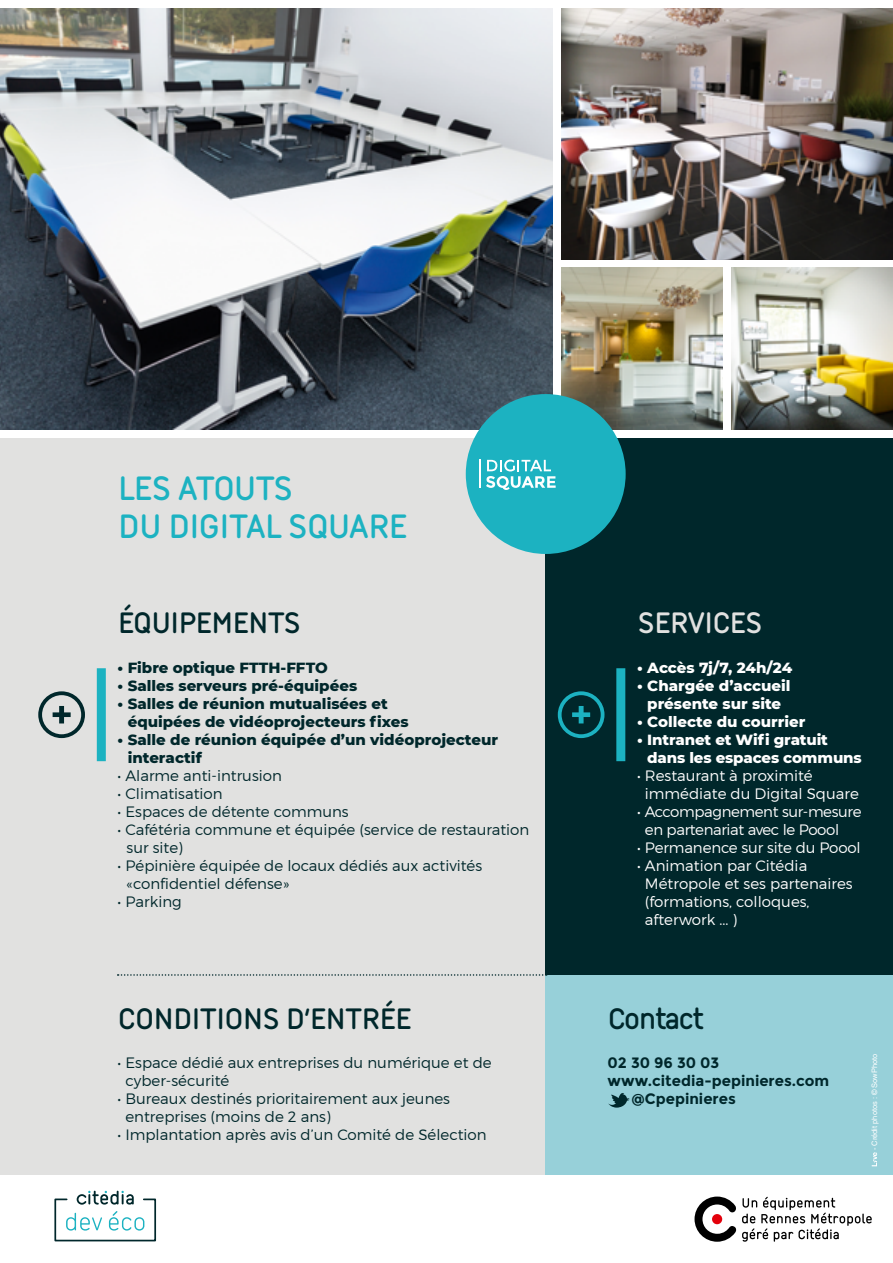
<style>
.page{position:relative;width:893px;height:1263px;background:#fff}
.page>*{position:absolute;margin:0;border:0;box-sizing:border-box;transform-origin:0 0}
.t1{font:700 36px/37.5px "Citedia";letter-spacing:-.05em;color:#1cb2c1}
.t2{font:700 31.5px "Citedia";letter-spacing:-.05em;color:#00272b}
.t3{font:700 31.5px "Citedia";letter-spacing:-.05em;color:#e1e1e0}
.t4{font:300 15px/18px "Montserrat";color:#00272b}
.t5{font:800 15px/18px "Montserrat";color:#00272b}
.t6{font:300 15px/18px "Montserrat";color:#fff}
.t7{font:800 15px/18px "Montserrat";letter-spacing:-.005em;color:#fff;text-align:center}
.t8{font:300 15px/18px "Montserrat";letter-spacing:-.025em;color:#fff}
.t9{font:700 15px "Montserrat";color:#00272b}
.t10{font:7.5px "Helvetica LT Std";color:#fff}
</style>
<div class="page">
<img style="left:0;top:9px;width:553px;height:420px">
<img style="left:561px;top:9px;width:332px;height:250px">
<img style="left:561px;top:268px;width:162px;height:161px">
<img style="left:731px;top:268px;width:162px;height:161px">
<div style="left:0;top:438px;width:546px;height:737px;background:#e1e1e0"></div>
<div style="left:546px;top:479px;width:347px;height:696px;background:#97d0d9"></div>
<div style="left:546px;top:438px;width:347px;height:537px;background:#00272b"></div>
<svg style="left:118px;top:974px;width:429px;height:2px"></svg>
<div style="left:38px;top:691px;width:47px;height:47px;border:4px solid #00272b;border-radius:50%"></div>
<svg style="left:53px;top:706px;width:18px;height:17px"></svg>
<div style="left:97px;top:668px;width:9px;height:93px;background:#1cb2c1"></div>
<svg style="left:608px;top:1093px;width:21px;height:14px"></svg>
<svg style="left:694px;top:1196px;width:178px;height:46px"></svg>
<div style="left:712px;top:1214px;width:10px;height:10px;background:#e3000b;border-radius:50%"></div>
<div style="left:558px;top:691px;width:46px;height:47px;border:4px solid #1cb2c1;border-radius:50%"></div>
<svg style="left:572px;top:706px;width:18px;height:17px"></svg>
<div style="left:616px;top:668px;width:9px;height:93px;background:#1cb2c1"></div>
<svg style="left:872px;top:1152px;width:5px;height:14px"></svg>
<div style="left:466px;top:394px;width:160px;height:160px;background:#1cb2c1;border-radius:50%"></div>
<hr style="left:479px;top:460px;width:2px;height:28px;background:#fff">
<svg style="left:486px;top:460px;width:70px;height:30px"></svg>
<svg style="left:54px;top:1191px;width:102px;height:51px"></svg>
<h1 class="t1" style="left:118px;top:469px;width:292px">LES ATOUTS<br>DU DIGITAL SQUARE</h1>
<h2 class="t2" style="left:118px;top:605px;width:185px">ÉQUIPEMENTS</h2>
<p class="t5" style="left:118px;top:658px;width:212px">• Fibre optique FTTH-FFTO</p>
<p class="t5" style="left:118px;top:676px;width:241px">• Salles serveurs pré-équipées</p>
<p class="t5" style="left:128px;top:694px;width:283px;text-indent:-10px">• Salles de réunion mutualisées et équipées de vidéoprojecteurs fixes</p>
<p class="t5" style="left:128px;top:730px;width:372px;text-indent:-10px">• Salle de réunion équipée d’un vidéoprojecteur interactif</p>
<p class="t4" style="left:118px;top:766px;width:166px">• Alarme anti-intrusion</p>
<p class="t4" style="left:118px;top:784px;width:107px">• Climatisation</p>
<p class="t4" style="left:118px;top:802px;width:233px">• Espaces de détente communs</p>
<p class="t4" style="left:127px;top:820px;width:404px;text-indent:-9px">• Cafétéria commune et équipée (service de restauration sur site)</p>
<p class="t4" style="left:127px;top:856px;width:357px;text-indent:-9px">• Pépinière équipée de locaux dédiés aux activités «confidentiel défense»</p>
<p class="t4" style="left:118px;top:892px;width:66px">• Parking</p>
<h2 class="t2" style="left:118px;top:1000px;width:296px">CONDITIONS D’ENTRÉE</h2>
<p class="t4" style="left:125px;top:1054px;width:368px;text-indent:-8px">• Espace dédié aux entreprises du numérique et de cyber-sécurité</p>
<p class="t4" style="left:125px;top:1090px;width:326px;text-indent:-8px">• Bureaux destinés prioritairement aux jeunes entreprises (moins de 2 ans)</p>
<p class="t4" style="left:118px;top:1126px;width:371px">• Implantation après avis d’un Comité de Sélection</p>
<h2 class="t3" style="left:637px;top:605px;width:128px">SERVICES</h2>
<p class="t7" style="left:637px;top:658px;width:157px">• Accès 7j/7, 24h/24</p>
<p class="t7" style="left:637px;top:676px;width:155px">• Chargée d’accueil présente sur site</p>
<p class="t7" style="left:637px;top:712px;width:170px">• Collecte du courrier</p>
<p class="t7" style="left:647px;top:730px;width:216px;text-align:left;text-indent:-10px">• Intranet et Wifi gratuit dans les espaces communs</p>
<p class="t6" style="left:645px;top:766px;width:215px;text-indent:-8px">• Restaurant à proximité immédiate du Digital Square</p>
<p class="t8" style="left:645px;top:802px;width:218px;text-indent:-8px">• Accompagnement sur-mesure en partenariat avec le Poool</p>
<p class="t6" style="left:637px;top:838px;width:225px">• Permanence sur site du Poool</p>
<p class="t6" style="left:645px;top:856px;width:209px;text-indent:-8px">• Animation par Citédia<br>Métropole et ses partenaires (formations, colloques, afterwork ... )</p>
<h2 class="t2" style="left:608px;top:1000px;width:98px">Contact</h2>
<p class="t9" style="left:608px;top:1054px;width:113px">02 30 96 30 03</p>
<p class="t9" style="left:608px;top:1072px;width:223px">www.citedia-pepinieres.com</p>
<p class="t9" style="left:631px;top:1090px;width:106px">@Cpepinieres</p>
<p class="t10" style="left:870px;top:1150px;width:98px;rotate:-90deg">- Crédit photos : © SowPhoto</p>
</div>
